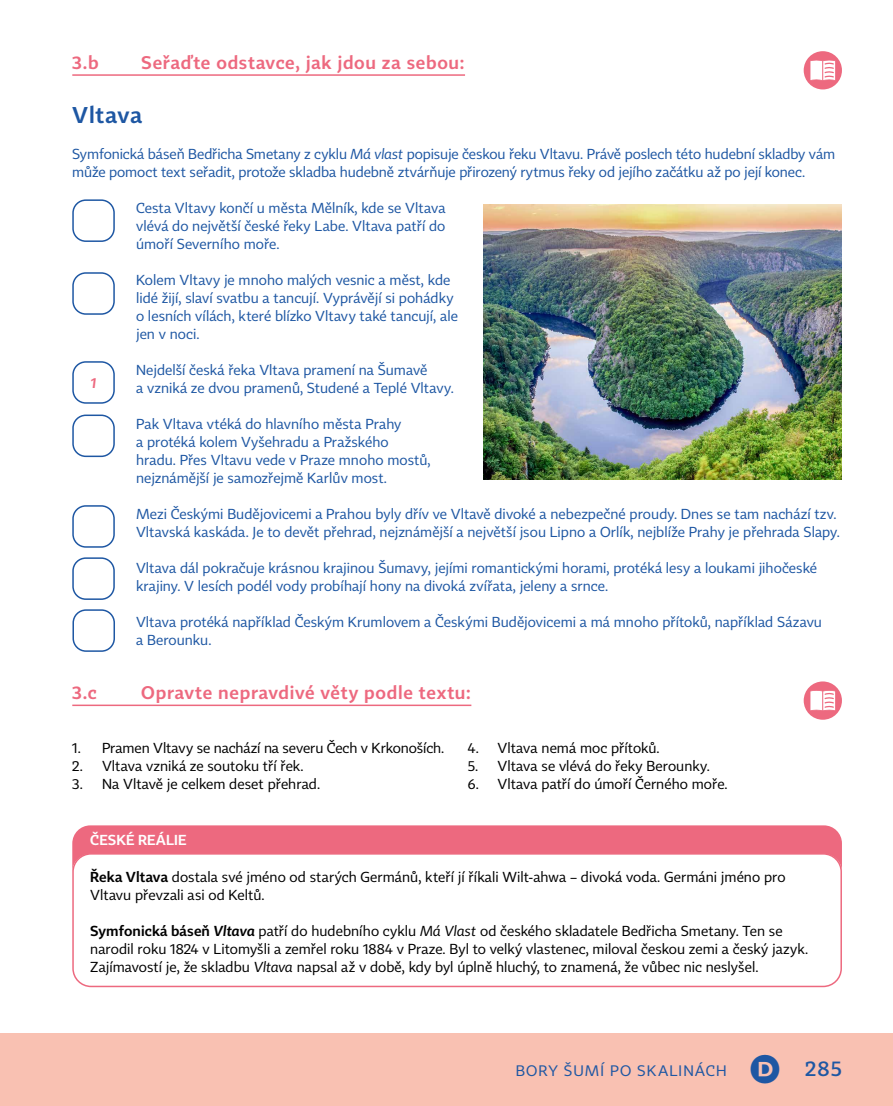
<style>
.page{position:relative;width:893px;height:1106px;background:#fff}
.page>*{position:absolute;margin:0;border:0;box-sizing:border-box;transform-origin:0 0}
.t1{font:600 22.5px "Tabac Sans";letter-spacing:.035em;color:#1e57a3}
.t2{font:600 18px "Tabac Sans";letter-spacing:.04em;color:#ed697f}
.t3{font:15px "Tabac Sans";color:#1e57a3}
.t4{font:14.25px/18px "Tabac Sans";color:#1e57a3}
.t5{font:14.25px/18px "Tabac Sans";letter-spacing:.005em;color:#000}
.t6{font:600 14.25px "Tabac Sans";letter-spacing:.015em;color:#fff}
.t7{font:italic 600 14.25px "Tabac Sans";color:#ed697f}
.s1{font-style:italic}
.s2{font-weight:600}
.s3{font-weight:600;font-style:italic}
.s4{font-weight:500;font-size:39px}
.s5{font-weight:500;font-size:21px}
</style>
<div class="page">
<div style="left:0;top:1033px;width:893px;height:73px;background:#f9c1b2"></div>
<hr style="left:72px;top:74px;width:393px;height:2px;background:#ed697f">
<hr style="left:72px;top:704px;width:399px;height:2px;background:#ed697f">
<div style="left:804px;top:51px;width:38px;height:38px;background:#ed697f;border-radius:50%"></div>
<svg style="left:810px;top:60px;width:26px;height:21px"></svg>
<svg style="left:804px;top:683px;width:38px;height:36px"></svg>
<div style="left:804px;top:681px;width:38px;height:38px;background:#ed697f;border-radius:50%"></div>
<svg style="left:810px;top:690px;width:26px;height:21px"></svg>
<div style="left:72px;top:825px;width:770px;height:61px;background:#ed697f;border-radius:18px"></div>
<div style="left:72px;top:854px;width:770px;height:133px;background:#fff;border-radius:18px"></div>
<div style="left:72px;top:853px;width:770px;height:134px;border:2px solid #ed697f;border-radius:18px"></div>
<img style="left:484px;top:205px;width:358px;height:274px">
<div style="left:72px;top:505px;width:43px;height:42px;border:2px solid #1e57a3;border-radius:13px"></div>
<div style="left:72px;top:199px;width:43px;height:43px;border:2px solid #1e57a3;border-radius:13px"></div>
<div style="left:72px;top:272px;width:43px;height:43px;border:2px solid #1e57a3;border-radius:13px"></div>
<div style="left:72px;top:414px;width:43px;height:43px;border:2px solid #1e57a3;border-radius:13px"></div>
<div style="left:72px;top:557px;width:43px;height:43px;border:2px solid #1e57a3;border-radius:13px"></div>
<div style="left:72px;top:609px;width:43px;height:43px;border:2px solid #1e57a3;border-radius:13px"></div>
<div style="left:72px;top:361px;width:43px;height:43px;border:2px solid #1e57a3;border-radius:13px"></div>
<p class="t2" style="left:72px;top:52px;width:28px">3.b</p>
<p class="t2" style="left:141px;top:52px;width:325px">Seřaďte odstavce, jak jdou za sebou:</p>
<h1 class="t1" style="left:72px;top:101px;width:71px">Vltava</h1>
<p class="t4" style="left:72px;top:145px;width:764px">Symfonická báseň Bedřicha Smetany z cyklu <span class="s1">Má vlast</span> popisuje českou řeku Vltavu. Právě poslech této hudební skladby vám může pomoct text seřadit, protože skladba hudebně ztvárňuje přirozený rytmus řeky od jejího začátku až po její konec.</p>
<p class="t4" style="left:136px;top:199px;width:311px;text-align:justify">Cesta Vltavy končí u města Mělník, kde se Vltava vlévá do největší české řeky Labe. Vltava patří do úmoří Severního moře.</p>
<p class="t4" style="left:136px;top:271px;width:323px">Kolem Vltavy je mnoho malých vesnic a měst, kde lidé žijí, slaví svatbu a tancují. Vyprávějí si pohádky o lesních vílách, které blízko Vltavy také tancují, ale jen v noci.</p>
<p class="t4" style="left:136px;top:361px;width:319px">Nejdelší česká řeka Vltava pramení na Šumavě<br>a vzniká ze dvou pramenů, Studené a Teplé Vltavy.</p>
<p class="t4" style="left:136px;top:415px;width:296px">Pak Vltava vtéká do hlavního města Prahy<br>a protéká kolem Vyšehradu a Pražského hradu. Přes Vltavu vede v Praze mnoho mostů, nejznámější je samozřejmě Karlův most.</p>
<p class="t4" style="left:136px;top:505px;width:705px">Mezi Českými Budějovicemi a Prahou byly dřív ve Vltavě divoké a nebezpečné proudy. Dnes se tam nachází tzv.<br>Vltavská kaskáda. Je to devět přehrad, nejznámější a největší jsou Lipno a Orlík, nejblíže Prahy je přehrada Slapy.</p>
<p class="t4" style="left:136px;top:559px;width:682px">Vltava dál pokračuje krásnou krajinou Šumavy, jejími romantickými horami, protéká lesy a loukami jihočeské krajiny. V lesích podél vody probíhají hony na divoká zvířata, jeleny a srnce.</p>
<p class="t4" style="left:136px;top:613px;width:687px">Vltava protéká například Českým Krumlovem a Českými Budějovicemi a má mnoho přítoků, například Sázavu a Berounku.</p>
<p class="t7" style="left:91px;top:374px;width:7px">1</p>
<p class="t2" style="left:72px;top:682px;width:26px">3.c</p>
<p class="t2" style="left:141px;top:682px;width:331px">Opravte nepravdivé věty podle textu:</p>
<p class="t5" style="left:72px;top:739px;width:374px">1. Pramen Vltavy se nachází na severu Čech v Krkonoších.</p>
<p class="t5" style="left:72px;top:757px;width:233px">2. Vltava vzniká ze soutoku tří řek.</p>
<p class="t5" style="left:72px;top:775px;width:249px">3. Na Vltavě je celkem deset přehrad.</p>
<p class="t5" style="left:468px;top:739px;width:193px">4. Vltava nemá moc přítoků.</p>
<p class="t5" style="left:468px;top:757px;width:244px">5. Vltava se vlévá do řeky Berounky.</p>
<p class="t5" style="left:468px;top:775px;width:261px">6. Vltava patří do úmoří Černého moře.</p>
<p class="t6" style="left:90px;top:831px;width:98px">ČESKÉ REÁLIE</p>
<p class="t5" style="left:90px;top:868px;width:697px"><span class="s2">Řeka Vltava</span> dostala své jméno od starých Germánů, kteří jí říkali Wilt-ahwa – divoká voda. Germáni jméno pro<br>Vltavu převzali asi od Keltů.</p>
<p class="t5" style="left:90px;top:922px;width:719px"><span class="s2">Symfonická báseň</span> <span class="s3">Vltava</span> patří do hudebního cyklu <span class="s1">Má Vlast</span> od českého skladatele Bedřicha Smetany. Ten se narodil roku 1824 v Litomyšli a zemřel roku 1884 v Praze. Byl to velký vlastenec, miloval českou zemi a český jazyk.<br>Zajímavostí je, že skladbu <span class="s1">Vltava</span> napsal až v době, kdy byl úplně hluchý, to znamená, že vůbec nic neslyšel.</p>
<p class="t3" style="left:516px;top:1061px;width:22px">Bory</p>
<p class="t3" style="left:564px;top:1061px;width:12px">šumí</p>
<p class="t3" style="left:610px;top:1061px;width:38px">po skalin</p>
<p class="t3" style="left:695px;top:1061px;width:149px">ách <span class="s4">D</span> <span class="s5">285</span></p>
</div>
